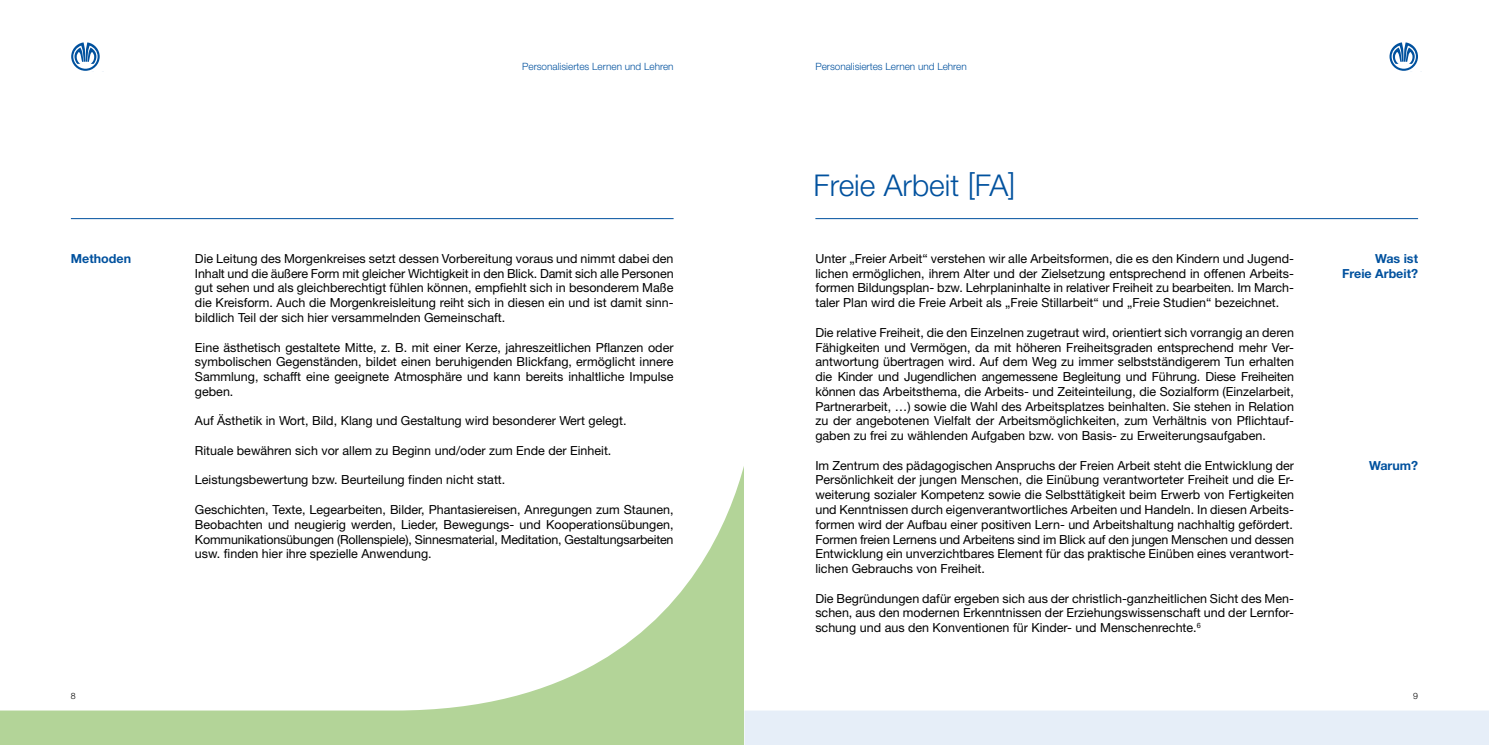
<style>
.page{position:relative;width:1489px;height:745px;background:#fff}
.page>*{position:absolute;margin:0;border:0;box-sizing:border-box;transform-origin:0 0}
.t1{font:300 30px "Helvetica Neue";color:#00519e}
.t2{font:12.5px/14.8px "Helvetica Neue";color:#000;text-align:justify}
.t3{font:700 12.5px/14.8px "Helvetica Neue";color:#00519e;text-align:right}
.t4{font:300 10px "Helvetica Neue";color:#00519e}
.t5{font:300 8.75px "Helvetica Neue";color:#000}
</style>
<div class="page">
<svg style="left:71px;top:42px;width:29px;height:29px"></svg>
<svg style="left:1389px;top:42px;width:28px;height:29px"></svg>
<svg style="left:0;top:466px;width:744px;height:278px"></svg>
<hr style="left:71px;top:218px;width:602px;height:1px;background:#00519e">
<hr style="left:815px;top:218px;width:602px;height:1px;background:#00519e">
<div style="left:744px;top:710px;width:744px;height:34px;background:#e6eef8"></div>
<p class="t4" style="left:522px;top:60px;width:153px">Personalisiertes Lernen und Lehren</p>
<p class="t4" style="left:815px;top:60px;width:153px">Personalisiertes Lernen und Lehren</p>
<p class="t3" style="left:71px;top:251px;width:62px">Methoden</p>
<p class="t2" style="left:195px;top:251px;width:480px">Die Leitung des Morgenkreises setzt dessen Vorbereitung voraus und nimmt dabei den Inhalt und die äußere Form mit gleicher Wichtigkeit in den Blick. Damit sich alle Personen gut sehen und als gleichberechtigt fühlen können, empfiehlt sich in besonderem Maße die Kreisform. Auch die Morgenkreisleitung reiht sich in diesen ein und ist damit sinn&shy;bildlich Teil der sich hier versammelnden Gemeinschaft.</p>
<p class="t2" style="left:195px;top:339px;width:480px">Eine ästhetisch gestaltete Mitte, z. B. mit einer Kerze, jahreszeitlichen Pflanzen oder symbolischen Gegenständen, bildet einen beruhigenden Blickfang, ermöglicht innere Sammlung, schafft eine geeignete Atmosphäre und kann bereits inhaltliche Impulse geben.</p>
<p class="t2" style="left:195px;top:413px;width:433px">Auf Ästhetik in Wort, Bild, Klang und Gestaltung wird besonderer Wert gelegt.</p>
<p class="t2" style="left:195px;top:442px;width:418px">Rituale bewähren sich vor allem zu Beginn und/oder zum Ende der Einheit.</p>
<p class="t2" style="left:195px;top:472px;width:312px">Leistungsbewertung bzw. Beurteilung finden nicht statt.</p>
<p class="t2" style="left:195px;top:501px;width:480px">Geschichten, Texte, Legearbeiten, Bilder, Phantasiereisen, Anregungen zum Staunen, Beobachten und neugierig werden, Lieder, Bewegungs- und Kooperationsübungen, Kommunikationsübungen (Rollenspiele), Sinnesmaterial, Meditation, Gestaltungsarbeiten usw. finden hier ihre spezielle Anwendung.</p>
<p class="t5" style="left:71px;top:689px;width:6px">8</p>
<h1 class="t1" style="left:813px;top:167px;width:203px">Freie Arbeit [FA]</h1>
<p class="t2" style="left:815px;top:251px;width:480px">Unter „Freier Arbeit“ verstehen wir alle Arbeitsformen, die es den Kindern und Jugend&shy;lichen ermöglichen, ihrem Alter und der Zielsetzung entsprechend in offenen Arbeits&shy;formen Bildungsplan- bzw. Lehrplaninhalte in relativer Freiheit zu bearbeiten. Im March&shy;taler Plan wird die Freie Arbeit als „Freie Stillarbeit“ und „Freie Studien“ bezeichnet.</p>
<p class="t2" style="left:815px;top:324px;width:480px">Die relative Freiheit, die den Einzelnen zugetraut wird, orientiert sich vorrangig an deren Fähigkeiten und Vermögen, da mit höheren Freiheitsgraden entsprechend mehr Ver&shy;antwortung übertragen wird. Auf dem Weg zu immer selbstständigerem Tun erhalten die Kinder und Jugendlichen angemessene Begleitung und Führung. Diese Freiheiten können das Arbeitsthema, die Arbeits- und Zeiteinteilung, die Sozialform (Einzelarbeit, Partnerarbeit, …) sowie die Wahl des Arbeitsplatzes beinhalten. Sie stehen in Relation zu der angebotenen Vielfalt der Arbeitsmöglichkeiten, zum Verhältnis von Pflichtauf&shy;gaben zu frei zu wählenden Aufgaben bzw. von Basis- zu Erweiterungsaufgaben.</p>
<p class="t2" style="left:815px;top:457px;width:480px">Im Zentrum des pädagogischen Anspruchs der Freien Arbeit steht die Entwicklung der Persönlichkeit der jungen Menschen, die Einübung verantworteter Freiheit und die Er&shy;weiterung sozialer Kompetenz sowie die Selbsttätigkeit beim Erwerb von Fertigkeiten und Kenntnissen durch eigenverantwortliches Arbeiten und Handeln. In diesen Arbeits&shy;formen wird der Aufbau einer positiven Lern- und Arbeitshaltung nachhaltig gefördert.<br>Formen freien Lernens und Arbeitens sind im Blick auf den jungen Menschen und dessen Entwicklung ein unverzichtbares Element für das praktische Einüben eines verantwort&shy;lichen Gebrauchs von Freiheit.</p>
<p class="t2" style="left:815px;top:590px;width:480px">Die Begründungen dafür ergeben sich aus der christlich-ganzheitlichen Sicht des Men&shy;schen, aus den modernen Erkenntnissen der Erziehungswissenschaft und der Lernfor&shy;schung und aus den Konventionen für Kinder- und Menschenrechte.<sup>6</sup></p>
<p class="t3" style="left:1341px;top:251px;width:77px">Was ist<br>Freie Arbeit?</p>
<p class="t3" style="left:1368px;top:457px;width:51px">Warum?</p>
<p class="t5" style="left:1412px;top:689px;width:6px">9</p>
</div>
